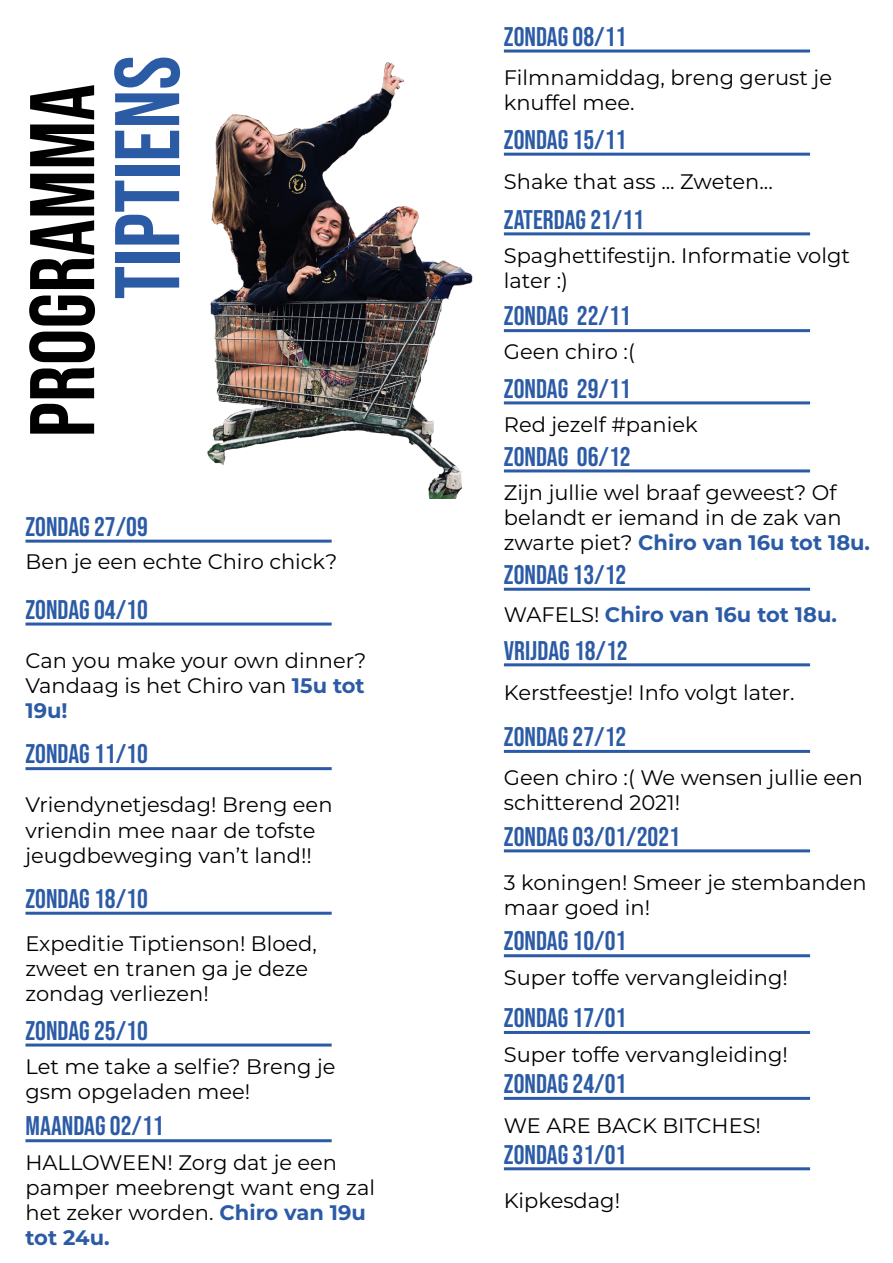
<style>
.page{position:relative;width:893px;height:1263px;background:#fff}
.page>*{position:absolute;margin:0;border:0;box-sizing:border-box;transform-origin:0 0}
.t1{font:91.5px "Bebas Neue";color:#000}
.t2{font:91.5px "Bebas Neue";color:#2c5ba6}
.t3{font:27px "Bebas Neue";color:#2c5ba6}
.t4{font:21px/25.2px "Montserrat";color:#000}
.t5{font:700 21px "Montserrat";color:#2c5ba6}
.s1{font-weight:700;color:#2c5ba6}
.s2{font-weight:400;color:#000}
</style>
<div class="page">
<hr style="left:26px;top:540px;width:306px;height:3px;background:#2b5aa6">
<hr style="left:26px;top:622px;width:306px;height:3px;background:#2b5aa6">
<hr style="left:26px;top:767px;width:306px;height:3px;background:#2b5aa6">
<hr style="left:26px;top:912px;width:306px;height:3px;background:#2b5aa6">
<hr style="left:26px;top:1043px;width:306px;height:3px;background:#2b5aa6">
<hr style="left:504px;top:50px;width:306px;height:3px;background:#2b5aa6">
<hr style="left:504px;top:153px;width:306px;height:3px;background:#2b5aa6">
<hr style="left:504px;top:232px;width:306px;height:3px;background:#2b5aa6">
<hr style="left:504px;top:329px;width:306px;height:3px;background:#2b5aa6">
<hr style="left:504px;top:401px;width:306px;height:3px;background:#2b5aa6">
<hr style="left:504px;top:469px;width:306px;height:3px;background:#2b5aa6">
<hr style="left:504px;top:588px;width:306px;height:3px;background:#2b5aa6">
<hr style="left:504px;top:663px;width:306px;height:3px;background:#2b5aa6">
<hr style="left:504px;top:750px;width:306px;height:3px;background:#2b5aa6">
<hr style="left:504px;top:849px;width:306px;height:3px;background:#2b5aa6">
<hr style="left:504px;top:954px;width:306px;height:3px;background:#2b5aa6">
<hr style="left:26px;top:1139px;width:306px;height:3px;background:#2b5aa6">
<hr style="left:504px;top:1031px;width:306px;height:3px;background:#2b5aa6">
<hr style="left:504px;top:1097px;width:306px;height:3px;background:#2b5aa6">
<hr style="left:504px;top:1167px;width:306px;height:3px;background:#2b5aa6">
<img style="left:207px;top:62px;width:494px;height:437px">
<h1 class="t1" style="left:11px;top:437px;width:355px;rotate:-90deg">PROGRAMMA</h1>
<h1 class="t2" style="left:96px;top:299px;width:245px;rotate:-90deg">TIPTIENS</h1>
<p class="t3" style="left:26px;top:511px;width:124px">ZONDAG 27/09</p>
<p class="t4" style="left:26px;top:548px;width:313px">Ben je een echte Chiro chick?</p>
<p class="t3" style="left:26px;top:594px;width:124px">ZONDAG 04/10</p>
<p class="t4" style="left:26px;top:647px;width:342px;text-align:justify">Can you make your own dinner?<br>Vandaag is het Chiro van <span class="s1">15u tot 19u!</span></p>
<p class="t3" style="left:26px;top:739px;width:124px">ZONDAG 11/10</p>
<p class="t4" style="left:26px;top:791px;width:309px">Vriendynetjesdag! Breng een vriendin mee naar de tofste jeugdbeweging van’t land!!</p>
<p class="t3" style="left:26px;top:883px;width:124px">ZONDAG 18/10</p>
<p class="t4" style="left:26px;top:930px;width:293px">Expeditie Tiptienson! Bloed, zweet en tranen ga je deze zondag verliezen!</p>
<p class="t3" style="left:26px;top:1015px;width:124px">ZONDAG 25/10</p>
<p class="t4" style="left:26px;top:1053px;width:312px">Let me take a selfie? Breng je gsm opgeladen mee!</p>
<p class="t3" style="left:26px;top:1111px;width:140px">MAANDAG 02/11</p>
<p class="t4" style="left:26px;top:1149px;width:351px">HALLOWEEN! Zorg dat je een pamper meebrengt want eng zal het zeker worden. <span class="s1">Chiro van 19u tot 24u.</span></p>
<p class="t3" style="left:504px;top:21px;width:124px">ZONDAG 08/11</p>
<p class="t4" style="left:504px;top:64px;width:330px">Filmnamiddag, breng gerust je knuffel mee.</p>
<p class="t3" style="left:504px;top:124px;width:124px">ZONDAG 15/11</p>
<p class="t4" style="left:504px;top:169px;width:270px">Shake that ass ... Zweten...</p>
<p class="t3" style="left:504px;top:204px;width:142px">ZATERDAG 21/11</p>
<p class="t4" style="left:504px;top:242px;width:348px">Spaghettifestijn. Informatie volgt later :)</p>
<p class="t3" style="left:504px;top:301px;width:128px">ZONDAG 22/11</p>
<p class="t4" style="left:504px;top:339px;width:133px">Geen chiro :(</p>
<p class="t3" style="left:504px;top:373px;width:128px">ZONDAG 29/11</p>
<p class="t4" style="left:504px;top:411px;width:195px">Red jezelf #paniek</p>
<p class="t3" style="left:504px;top:441px;width:128px">ZONDAG 06/12</p>
<p class="t4" style="left:504px;top:479px;width:368px">Zijn jullie wel braaf geweest? Of belandt er iemand in de zak van zwarte piet? <span class="s1">Chiro van 16u tot 18u.</span></p>
<p class="t3" style="left:504px;top:559px;width:124px">ZONDAG 13/12</p>
<p class="t5" style="left:504px;top:599px;width:335px"><span class="s2">WAFELS!</span> Chiro van 16u tot 18u.</p>
<p class="t3" style="left:504px;top:635px;width:125px">VRIJDAG 18/12</p>
<p class="t4" style="left:504px;top:679px;width:292px">Kerstfeestje! Info volgt later.</p>
<p class="t3" style="left:504px;top:721px;width:124px">ZONDAG 27/12</p>
<p class="t4" style="left:504px;top:764px;width:361px">Geen chiro :( We wensen jullie een schitterend 2021!</p>
<p class="t3" style="left:504px;top:821px;width:178px">ZONDAG 03/01/2021</p>
<p class="t4" style="left:504px;top:869px;width:364px">3 koningen! Smeer je stembanden maar goed in!</p>
<p class="t3" style="left:504px;top:926px;width:124px">ZONDAG 10/01</p>
<p class="t4" style="left:504px;top:964px;width:285px">Super toffe vervangleiding!</p>
<p class="t3" style="left:504px;top:1002px;width:124px">ZONDAG 17/01</p>
<p class="t4" style="left:504px;top:1041px;width:285px">Super toffe vervangleiding!</p>
<p class="t3" style="left:504px;top:1068px;width:124px">ZONDAG 24/01</p>
<p class="t4" style="left:504px;top:1112px;width:259px">WE ARE BACK BITCHES!</p>
<p class="t3" style="left:504px;top:1139px;width:124px">ZONDAG 31/01</p>
<p class="t4" style="left:504px;top:1187px;width:118px">Kipkesdag!</p>
</div>
